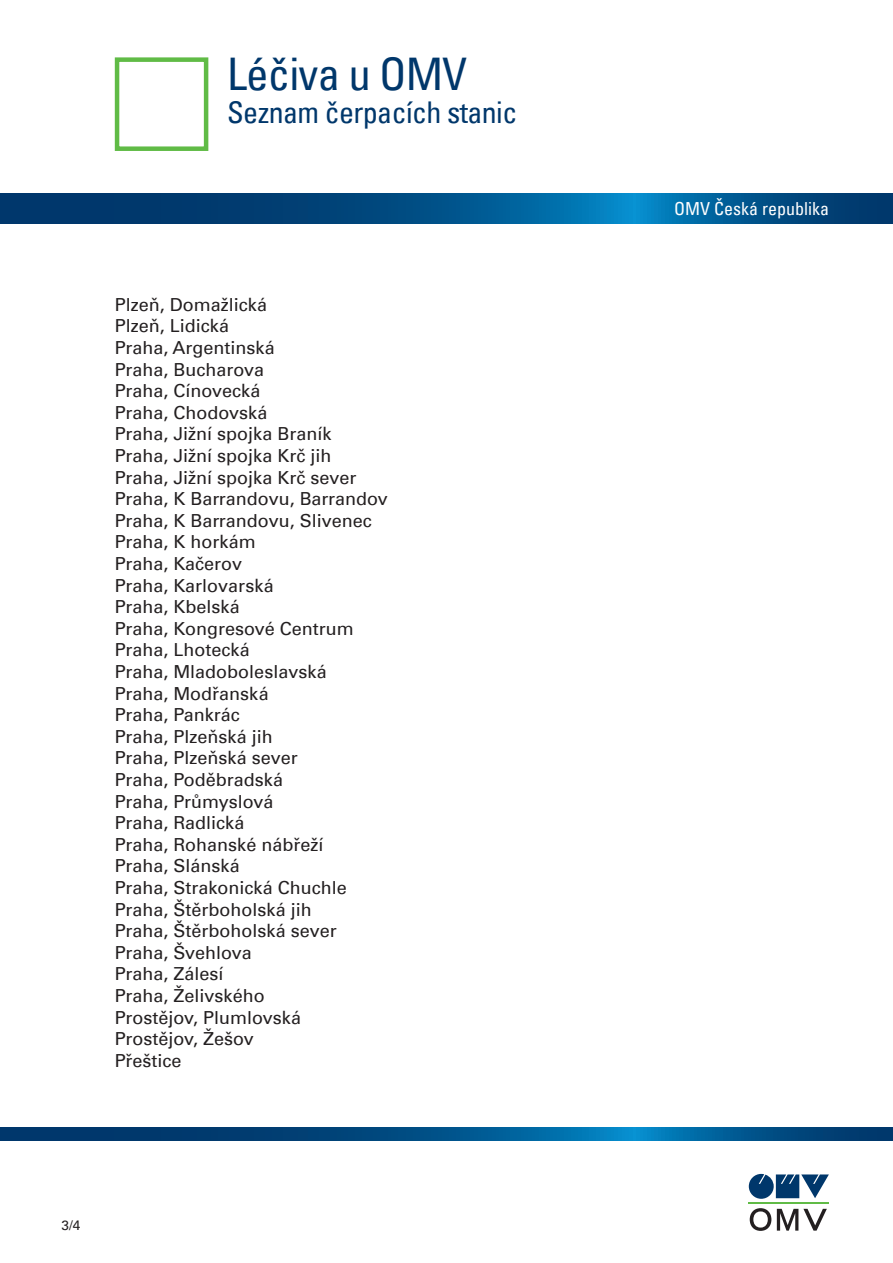
<style>
.page{position:relative;width:893px;height:1263px;background:#fff}
.page>*{position:absolute;margin:0;border:0;box-sizing:border-box;transform-origin:0 0}
.t1{font:condensed 45px "Univers Com 57";letter-spacing:-.02em;color:#00376b}
.t2{font:condensed 30px "Univers Com 57";letter-spacing:-.02em;color:#00376b}
.t3{font:18px "Univers Com 55 Roman";color:#231f20}
.t4{font:condensed 18px "Univers Com 57";color:#fff}
.t5{font:13.5px "Univers Com 55 Roman";color:#231f20}
</style>
<div class="page">
<hr style="left:749px;top:1202px;width:80px;height:2px;background:#60bb46">
<svg style="left:750px;top:1208px;width:21px;height:23px"></svg>
<svg style="left:777px;top:1209px;width:50px;height:21px"></svg>
<svg style="left:749px;top:1174px;width:80px;height:25px"></svg>
<div style="left:115px;top:57px;width:93px;height:94px;border:4px solid #60bb46"></div>
<svg style="left:0;top:193px;width:893px;height:30px;background:#004f86"></svg>
<svg style="left:0;top:1128px;width:893px;height:13px;background:#004f86"></svg>
<p class="t1" style="left:227px;top:45px;width:242px">Léčiva u OMV</p>
<p class="t2" style="left:227px;top:93px;width:292px">Seznam čerpacích stanic</p>
<p class="t3" style="left:115px;top:293px;width:154px">Plzeň, Domažlická</p>
<p class="t3" style="left:115px;top:315px;width:116px">Plzeň, Lidická</p>
<p class="t3" style="left:115px;top:337px;width:162px">Praha, Argentinská</p>
<p class="t3" style="left:115px;top:358px;width:151px">Praha, Bucharova</p>
<p class="t3" style="left:115px;top:380px;width:147px">Praha, Cínovecká</p>
<p class="t3" style="left:115px;top:401px;width:154px">Praha, Chodovská</p>
<p class="t3" style="left:115px;top:423px;width:218px">Praha, Jižní spojka Braník</p>
<p class="t3" style="left:115px;top:445px;width:218px">Praha, Jižní spojka Krč jih</p>
<p class="t3" style="left:115px;top:466px;width:243px">Praha, Jižní spojka Krč sever</p>
<p class="t3" style="left:115px;top:488px;width:275px">Praha, K Barrandovu, Barrandov</p>
<p class="t3" style="left:115px;top:509px;width:258px">Praha, K Barrandovu, Slivenec</p>
<p class="t3" style="left:115px;top:531px;width:143px">Praha, K horkám</p>
<p class="t3" style="left:115px;top:553px;width:129px">Praha, Kačerov</p>
<p class="t3" style="left:115px;top:574px;width:160px">Praha, Karlovarská</p>
<p class="t3" style="left:115px;top:596px;width:127px">Praha, Kbelská</p>
<p class="t3" style="left:115px;top:617px;width:241px">Praha, Kongresové Centrum</p>
<p class="t3" style="left:115px;top:639px;width:137px">Praha, Lhotecká</p>
<p class="t3" style="left:115px;top:661px;width:213px">Praha, Mladoboleslavská</p>
<p class="t3" style="left:115px;top:682px;width:155px">Praha, Modřanská</p>
<p class="t3" style="left:115px;top:704px;width:127px">Praha, Pankrác</p>
<p class="t3" style="left:115px;top:725px;width:159px">Praha, Plzeňská jih</p>
<p class="t3" style="left:115px;top:747px;width:184px">Praha, Plzeňská sever</p>
<p class="t3" style="left:115px;top:769px;width:170px">Praha, Poděbradská</p>
<p class="t3" style="left:115px;top:790px;width:160px">Praha, Průmyslová</p>
<p class="t3" style="left:115px;top:812px;width:131px">Praha, Radlická</p>
<p class="t3" style="left:115px;top:833px;width:210px">Praha, Rohanské nábřeží</p>
<p class="t3" style="left:115px;top:855px;width:127px">Praha, Slánská</p>
<p class="t3" style="left:115px;top:877px;width:234px">Praha, Strakonická Chuchle</p>
<p class="t3" style="left:115px;top:898px;width:199px">Praha, Štěrboholská jih</p>
<p class="t3" style="left:115px;top:920px;width:224px">Praha, Štěrboholská sever</p>
<p class="t3" style="left:115px;top:941px;width:139px">Praha, Švehlova</p>
<p class="t3" style="left:115px;top:963px;width:110px">Praha, Zálesí</p>
<p class="t3" style="left:115px;top:985px;width:152px">Praha, Želivského</p>
<p class="t3" style="left:115px;top:1006px;width:188px">Prostějov, Plumlovská</p>
<p class="t3" style="left:115px;top:1028px;width:141px">Prostějov, Žešov</p>
<p class="t3" style="left:115px;top:1049px;width:68px">Přeštice</p>
<p class="t5" style="left:62px;top:1217px;width:20px">3/4</p>
<p class="t4" style="left:674px;top:197px;width:156px">OMV Česká republika</p>
</div>
